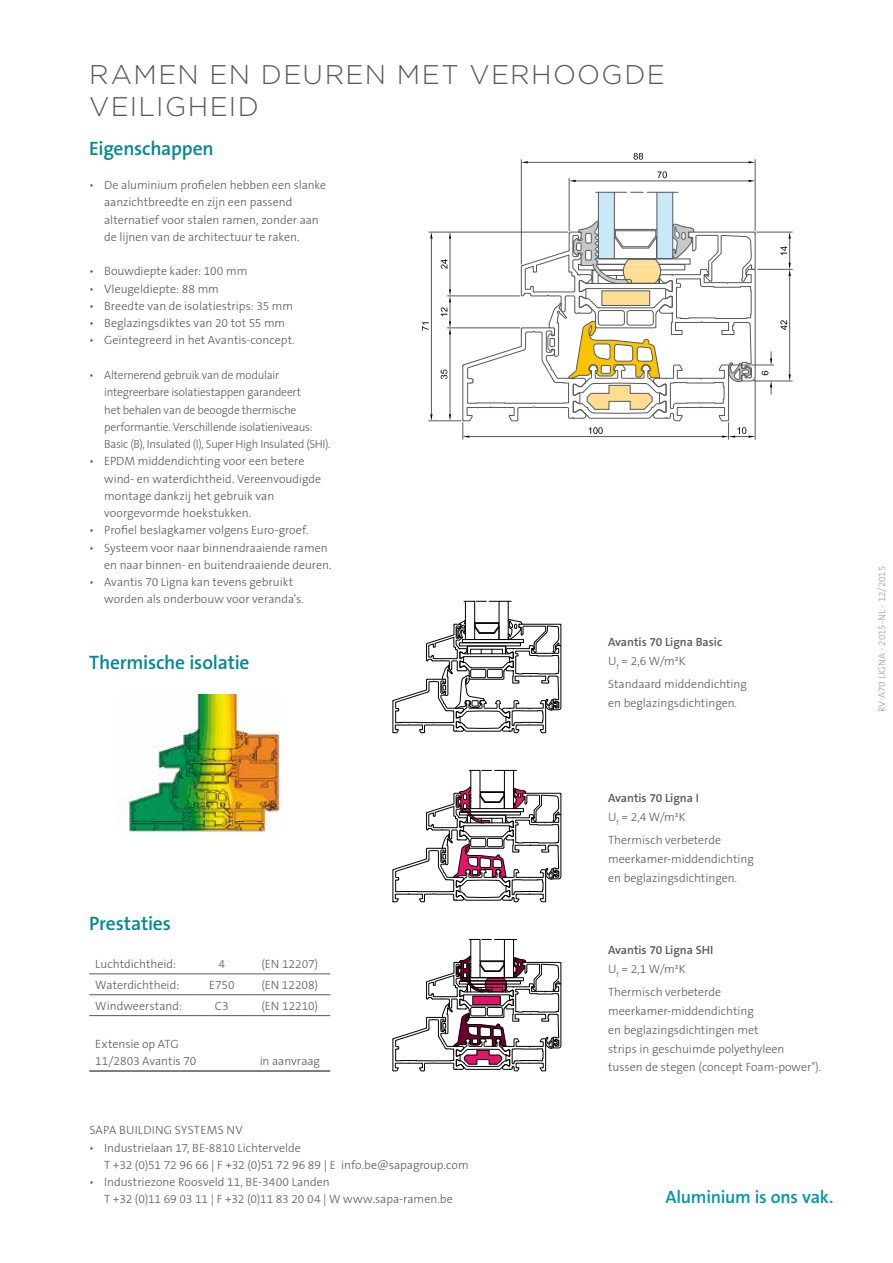
<style>
.page{position:relative;width:893px;height:1263px;background:#fff}
.page>*{position:absolute;margin:0;border:0;box-sizing:border-box;transform-origin:0 0}
.t1{font:300 27px/32.4px "Gotham";letter-spacing:.05em;color:#58585a}
.t2{font:600 19.5px "The Sans B W6";letter-spacing:-.01em;color:#008894}
.t3{font:600 18px "The Sans B W6";letter-spacing:-.015em;color:#0096a7}
.t4{font:300 12px/17.2px "The Sans B W3";color:#58585a}
.t5{font:600 12px "The Sans B W6";color:#58585a}
.t6{font:300 12px "The Sans B W3";letter-spacing:.02em;color:#58585a}
.t7{font:300 11.7px/17.2px "The Sans B W3";letter-spacing:-.02em;color:#58585a}
.t8{font:300 9.75px "The Sans B W3";color:#9c9e9f}
</style>
<div class="page">
<hr style="left:89px;top:973px;width:105px;height:1px;background:#58585a">
<hr style="left:194px;top:973px;width:55px;height:1px;background:#58585a">
<hr style="left:249px;top:973px;width:81px;height:1px;background:#58585a">
<hr style="left:89px;top:994px;width:105px;height:1px;background:#58585a">
<hr style="left:194px;top:994px;width:55px;height:1px;background:#58585a">
<hr style="left:249px;top:994px;width:81px;height:1px;background:#58585a">
<hr style="left:89px;top:1015px;width:105px;height:1px;background:#58585a">
<hr style="left:194px;top:1015px;width:55px;height:1px;background:#58585a">
<hr style="left:249px;top:1015px;width:81px;height:1px;background:#58585a">
<hr style="left:89px;top:1071px;width:105px;height:1px;background:#000">
<hr style="left:194px;top:1071px;width:55px;height:1px;background:#000">
<hr style="left:249px;top:1071px;width:81px;height:1px;background:#000">
<img style="left:120px;top:695px;width:163px;height:137px">
<svg style="left:788px;top:374px;width:3px;height:7px"></svg>
<svg style="left:449px;top:414px;width:2px;height:6px"></svg>
<svg style="left:570px;top:180px;width:6px;height:2px"></svg>
<svg style="left:748px;top:161px;width:7px;height:2px"></svg>
<svg style="left:762px;top:371px;width:6px;height:4px"></svg>
<svg style="left:748px;top:180px;width:7px;height:2px"></svg>
<svg style="left:449px;top:233px;width:2px;height:6px"></svg>
<svg style="left:780px;top:320px;width:7px;height:10px"></svg>
<svg style="left:422px;top:322px;width:7px;height:9px"></svg>
<svg style="left:633px;top:153px;width:10px;height:7px"></svg>
<svg style="left:657px;top:171px;width:10px;height:7px"></svg>
<svg style="left:441px;top:370px;width:6px;height:9px"></svg>
<svg style="left:441px;top:259px;width:6px;height:10px"></svg>
<hr style="left:576px;top:181px;width:172px;height:1px;background:#58585a">
<hr style="left:569px;top:178px;width:1px;height:53px;background:#58585a">
<hr style="left:528px;top:162px;width:220px;height:1px;background:#58585a">
<hr style="left:521px;top:160px;width:1px;height:104px;background:#58585a">
<hr style="left:755px;top:160px;width:1px;height:71px;background:#58585a">
<svg style="left:770px;top:382px;width:2px;height:12px"></svg>
<svg style="left:770px;top:352px;width:2px;height:13px"></svg>
<hr style="left:730px;top:365px;width:44px;height:1px;background:#58585a">
<hr style="left:789px;top:276px;width:1px;height:98px;background:#58585a">
<hr style="left:754px;top:381px;width:38px;height:1px;background:#58585a">
<svg style="left:780px;top:233px;width:11px;height:43px"></svg>
<hr style="left:756px;top:232px;width:36px;height:1px;background:#58585a">
<hr style="left:758px;top:269px;width:34px;height:1px;background:#58585a">
<hr style="left:450px;top:334px;width:1px;height:80px;background:#58585a">
<svg style="left:441px;top:289px;width:10px;height:45px"></svg>
<hr style="left:447px;top:328px;width:73px;height:1px;background:#58585a">
<hr style="left:450px;top:239px;width:1px;height:50px;background:#58585a">
<hr style="left:447px;top:296px;width:73px;height:1px;background:#58585a">
<hr style="left:431px;top:239px;width:1px;height:175px;background:#58585a">
<hr style="left:429px;top:420px;width:32px;height:1px;background:#58585a">
<hr style="left:429px;top:232px;width:139px;height:1px;background:#58585a">
<svg style="left:462px;top:192px;width:294px;height:247px"></svg>
<svg style="left:392px;top:600px;width:169px;height:133px"></svg>
<div style="left:462px;top:639px;width:62px;height:4px;border:1px solid #000"></div>
<svg style="left:392px;top:770px;width:169px;height:132px"></svg>
<svg style="left:392px;top:939px;width:169px;height:132px"></svg>
<h1 class="t1" style="left:89px;top:57px;width:577px">RAMEN EN DEUREN MET VERHOOGDE<br>VEILIGHEID</h1>
<h2 class="t2" style="left:89px;top:136px;width:126px">Eigenschappen</h2>
<p class="t4" style="left:104px;top:177px;width:223px;text-indent:-15px">• De aluminium profielen hebben een slanke aanzichtbreedte en zijn een passend alternatief voor stalen ramen, zonder aan de lijnen van de architectuur te raken.</p>
<p class="t4" style="left:89px;top:263px;width:160px">• Bouwdiepte kader: 100 mm</p>
<p class="t4" style="left:89px;top:280px;width:131px">• Vleugeldiepte: 88 mm</p>
<p class="t4" style="left:89px;top:297px;width:205px">• Breedte van de isolatiestrips: 35 mm</p>
<p class="t4" style="left:89px;top:315px;width:197px">• Beglazingsdiktes van 20 tot 55 mm</p>
<p class="t4" style="left:89px;top:332px;width:207px">• Geïntegreerd in het Avantis-concept.</p>
<p class="t7" style="left:104px;top:366px;width:228px;text-indent:-15px">• Alternerend gebruik van de modulair integreerbare isolatiestappen garandeert<br>het behalen van de beoogde thermische performantie. Verschillende isolatieniveaus:<br>Basic (B), Insulated (I), Super High Insulated (SHI).</p>
<p class="t4" style="left:104px;top:453px;width:219px;text-indent:-15px">• EPDM middendichting voor een betere wind- en waterdichtheid. Vereenvoudigde montage dankzij het gebruik van voorgevormde hoekstukken.</p>
<p class="t4" style="left:89px;top:522px;width:221px">• Profiel beslagkamer volgens Euro-groef.</p>
<p class="t4" style="left:104px;top:539px;width:229px;text-indent:-15px">• Systeem voor naar binnendraaiende ramen en naar binnen- en buitendraaiende deuren.</p>
<p class="t4" style="left:104px;top:573px;width:201px;text-indent:-15px">• Avantis 70 Ligna kan tevens gebruikt worden als onderbouw voor veranda’s.</p>
<h2 class="t2" style="left:89px;top:650px;width:162px">Thermische isolatie</h2>
<h2 class="t2" style="left:89px;top:910px;width:83px">Prestaties</h2>
<p class="t4" style="left:95px;top:955px;width:82px">Luchtdichtheid:</p>
<p class="t4" style="left:219px;top:955px;width:8px">4</p>
<p class="t4" style="left:261px;top:955px;width:58px">(EN 12207)</p>
<p class="t4" style="left:95px;top:976px;width:86px">Waterdichtheid:</p>
<p class="t4" style="left:209px;top:976px;width:27px">E750</p>
<p class="t4" style="left:261px;top:976px;width:58px">(EN 12208)</p>
<p class="t4" style="left:95px;top:997px;width:88px">Windweerstand:</p>
<p class="t4" style="left:215px;top:997px;width:15px">C3</p>
<p class="t4" style="left:262px;top:997px;width:58px">(EN 12210)</p>
<p class="t4" style="left:95px;top:1035px;width:103px">Extensie op ATG<br>11/2803 Avantis 70</p>
<p class="t4" style="left:260px;top:1052px;width:62px">in aanvraag</p>
<p class="t6" style="left:89px;top:1123px;width:155px">SAPA BUILDING SYSTEMS NV</p>
<p class="t4" style="left:104px;top:1139px;width:366px;text-indent:-15px">• Industrielaan 17, BE-8810 Lichtervelde<br>T +32 (0)51 72 96 66 | F +32 (0)51 72 96 89 | E info.be@sapagroup.com</p>
<p class="t4" style="left:104px;top:1173px;width:350px;text-indent:-15px">• Industriezone Roosveld 11, BE-3400 Landen<br>T +32 (0)11 69 03 11 | F +32 (0)11 83 20 04 | W www.sapa-ramen.be</p>
<p class="t5" style="left:608px;top:634px;width:116px">Avantis 70 Ligna Basic</p>
<p class="t4" style="left:608px;top:649px;width:140px;line-height:23.1px">U<sub>f</sub> = 2,6 W/m²K<br>Standaard middendichting</p>
<p class="t4" style="left:608px;top:694px;width:130px">en beglazingsdichtingen.</p>
<p class="t5" style="left:608px;top:791px;width:92px">Avantis 70 Ligna I</p>
<p class="t4" style="left:608px;top:806px;width:114px;line-height:23.1px">U<sub>f</sub> = 2,4 W/m²K<br>Thermisch verbeterde</p>
<p class="t4" style="left:608px;top:850px;width:147px;line-height:18.9px">meerkamer-middendichting en beglazingsdichtingen.</p>
<p class="t5" style="left:608px;top:942px;width:107px">Avantis 70 Ligna SHI</p>
<p class="t4" style="left:608px;top:957px;width:114px;line-height:23.1px">U<sub>f</sub> = 2,1 W/m²K<br>Thermisch verbeterde</p>
<p class="t4" style="left:608px;top:1001px;width:215px;line-height:18.9px">meerkamer-middendichting<br>en beglazingsdichtingen met<br>strips in geschuimde polyethyleen tussen de stegen (concept Foam-power<sup>®</sup>).</p>
<h3 class="t3" style="left:665px;top:1186px;width:169px">Aluminium is ons vak.</h3>
<p class="t8" style="left:876px;top:712px;width:147px;rotate:-90deg">RV-A70 LIGNA - 2015-NL - 12/2015</p>
</div>
